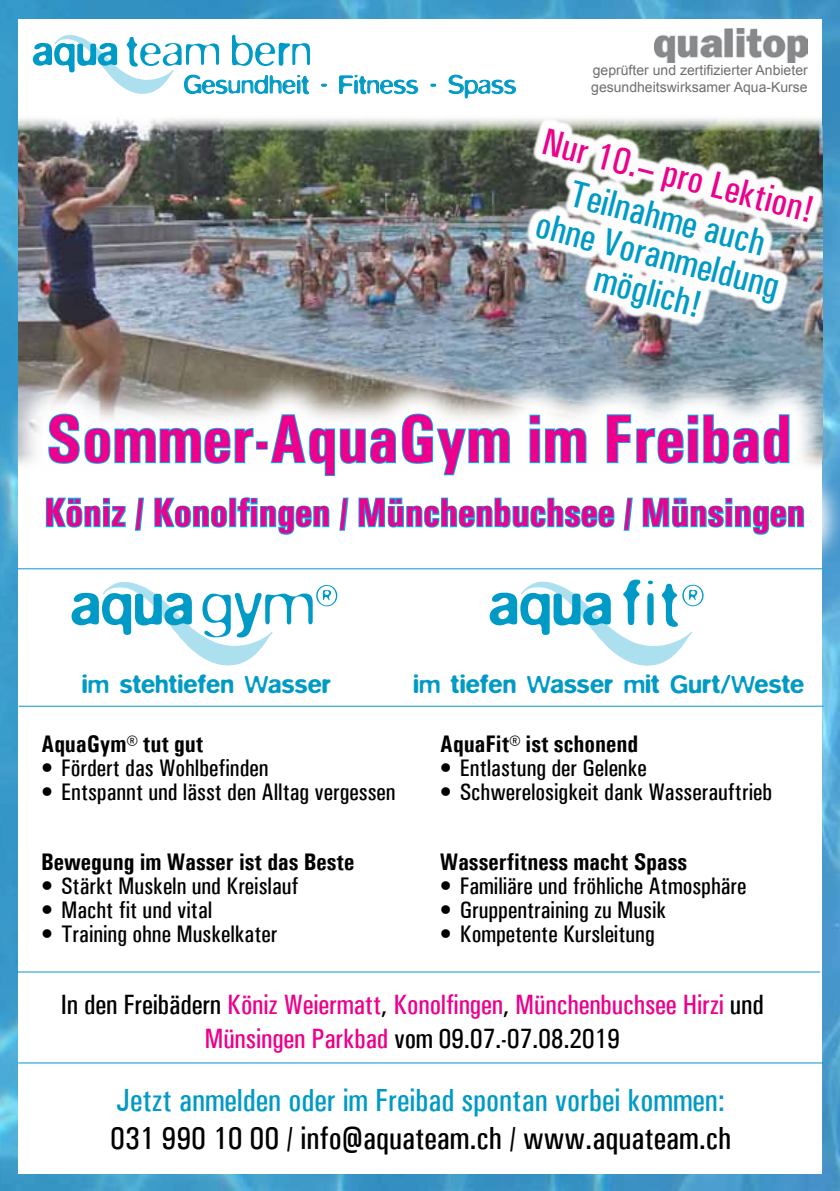
<style>
.page{position:relative;width:840px;height:1191px;background:#fff}
.page>*{position:absolute;margin:0;border:0;box-sizing:border-box;transform-origin:0 0}
.t1{font:700 condensed 68px "Univers";color:#ec008c}
.t2{font:700 condensed 40px "Univers";color:#ec008c}
.t3{font:500 condensed 38px/38.2px "Univers";color:#009ac7;text-align:center}
.t4{font:500 condensed 38px "Univers";color:#ec008c}
.t5{font:500 condensed 32px "Univers";color:#009ac7}
.t6{font:500 condensed 32px "Univers";color:#000}
.t7{font:500 condensed 28px/33.6px "Univers";letter-spacing:-.005em;color:#ec008c;text-align:center}
.t8{font:300 28px "Blur";color:#009ac7}
.t9{font:500 26px "Blur";color:#009ac7}
.t10{font:500 condensed 24px "Univers";color:#000}
.t11{font:700 condensed 24px "Univers";color:#000}
.t12{font:14px/16.8px "Arial";color:#6d6e71}
.s1{font-size:22px}
.s2{color:#000}
</style>
<div class="page">
<img style="left:0;top:0;width:839px;height:1191px">
<div style="left:18px;top:19px;width:803px;height:1155px;background:#fff"></div>
<svg style="left:339px;top:74px;width:79px;height:21px"></svg>
<svg style="left:448px;top:74px;width:68px;height:25px"></svg>
<svg style="left:33px;top:34px;width:277px;height:61px"></svg>
<img style="left:18px;top:115px;width:804px;height:255px">
<svg style="left:2px;top:370px;width:837px;height:207px"></svg>
<svg style="left:47px;top:412px;width:207px;height:53px"></svg>
<div style="left:256px;top:441px;width:11px;height:8px;border:2px solid #00aeef"></div>
<svg style="left:269px;top:402px;width:241px;height:75px"></svg>
<svg style="left:528px;top:414px;width:59px;height:50px"></svg>
<svg style="left:605px;top:413px;width:185px;height:52px"></svg>
<svg style="left:45px;top:496px;width:82px;height:33px"></svg>
<svg style="left:134px;top:496px;width:11px;height:36px"></svg>
<svg style="left:153px;top:496px;width:177px;height:40px"></svg>
<svg style="left:338px;top:496px;width:11px;height:36px"></svg>
<svg style="left:357px;top:483px;width:258px;height:46px"></svg>
<svg style="left:622px;top:496px;width:11px;height:36px"></svg>
<svg style="left:641px;top:483px;width:163px;height:53px"></svg>
<img style="left:498px;top:116px;width:327px;height:241px">
<img style="left:654px;top:29px;width:153px;height:33px">
<hr style="left:18px;top:568px;width:804px;height:1px;background:#009ac7">
<hr style="left:19px;top:705px;width:804px;height:1px;background:#009ac7">
<hr style="left:18px;top:1062px;width:804px;height:1px;background:#009ac7">
<svg style="left:71px;top:582px;width:266px;height:84px"></svg>
<svg style="left:489px;top:579px;width:215px;height:87px"></svg>
<hr style="left:15px;top:971px;width:804px;height:1px;background:#009ac7">
<p class="t8" style="left:183px;top:69px;width:334px">Gesundheit - Fitness - Spass</p>
<p class="t12" style="left:591px;top:62px;width:218px">geprüfter und zertifizierter Anbieter gesundheitswirksamer Aqua-Kurse</p>
<h3 class="t4" style="left:548px;top:120px;width:280px;rotate:14deg">Nur 10.– pro Lektion!</h3>
<h3 class="t3" style="left:550px;top:169px;width:252px;rotate:14deg">Teilnahme auch ohne Voranmeldung möglich!</h3>
<h1 class="t1" style="left:46px;top:398px;width:746px">Sommer-AquaGym im Freibad</h1>
<h2 class="t2" style="left:44px;top:488px;width:762px">Köniz / Konolfingen / Münchenbuchsee / Münsingen</h2>
<p class="t9" style="left:82px;top:669px;width:251px">im stehtiefen Wasser</p>
<p class="t9" style="left:413px;top:669px;width:392px">im tiefen Wasser mit Gurt/Weste</p>
<p class="t11" style="left:41px;top:729px;width:164px">AquaGym<span class="s1">®</span> tut gut</p>
<p class="t10" style="left:41px;top:754px;width:229px">• Fördert das Wohlbefinden</p>
<p class="t10" style="left:41px;top:778px;width:356px">• Entspannt und lässt den Alltag vergessen</p>
<p class="t11" style="left:41px;top:846px;width:314px">Bewegung im Wasser ist das Beste</p>
<p class="t10" style="left:41px;top:871px;width:259px">• Stärkt Muskeln und Kreislauf</p>
<p class="t10" style="left:41px;top:895px;width:172px">• Macht fit und vital</p>
<p class="t10" style="left:41px;top:919px;width:238px">• Training ohne Muskelkater</p>
<p class="t11" style="left:439px;top:729px;width:200px">AquaFit<span class="s1">®</span> ist schonend</p>
<p class="t10" style="left:439px;top:754px;width:208px">• Entlastung der Gelenke</p>
<p class="t10" style="left:439px;top:778px;width:334px">• Schwerelosigkeit dank Wasserauftrieb</p>
<p class="t11" style="left:439px;top:846px;width:249px">Wasserfitness macht Spass</p>
<p class="t10" style="left:439px;top:871px;width:308px">• Familiäre und fröhliche Atmosphäre</p>
<p class="t10" style="left:439px;top:895px;width:228px">• Gruppentraining zu Musik</p>
<p class="t10" style="left:439px;top:919px;width:216px">• Kompetente Kursleitung</p>
<p class="t7" style="left:61px;top:987px;width:704px"><span class="s2">In den Freibädern</span> Köniz Weiermatt<span class="s2">,</span> Konolfingen<span class="s2">,</span> Münchenbuchsee Hirzi <span class="s2">und<br></span>Münsingen Parkbad <span class="s2">vom 09.07.-07.08.2019</span></p>
<h3 class="t5" style="left:116px;top:1081px;width:609px">Jetzt anmelden oder im Freibad spontan vorbei kommen:</h3>
<h3 class="t6" style="left:110px;top:1119px;width:622px">031 990 10 00 / info@aquateam.ch / www.aquateam.ch</h3>
</div>
